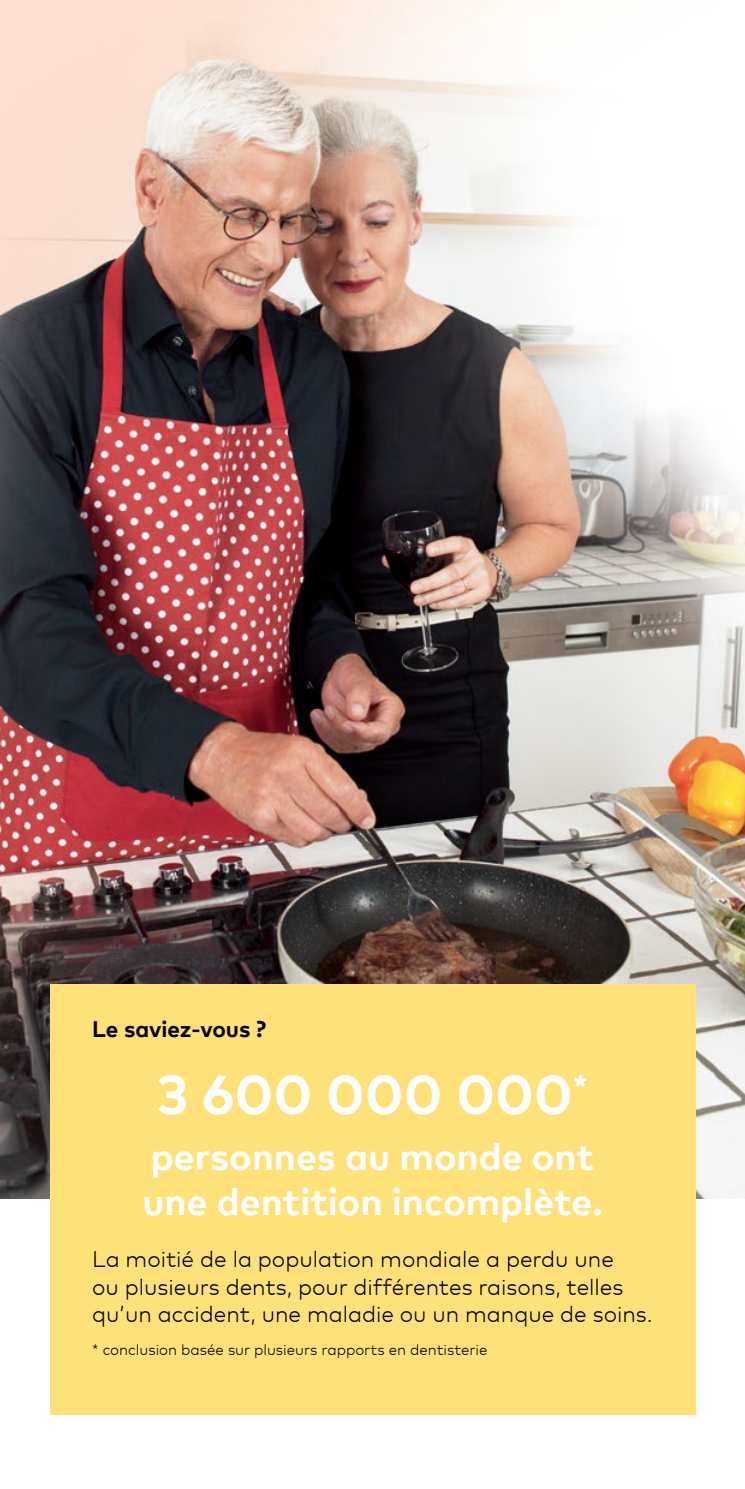
<style>
.page{position:relative;width:745px;height:1489px;background:#fff}
.page>*{position:absolute;margin:0;border:0;box-sizing:border-box;transform-origin:0 0}
.t1{font:700 55px "Mark Pro";color:#fff}
.t2{font:700 37.5px/45px "Mark Pro";color:#fff}
.t3{font:300 22.5px/27.5px "Mark Pro";color:#000}
.t4{font:700 22.5px "Mark Pro";color:#000}
.t5{font:300 15px "Mark Pro";color:#000}
</style>
<div class="page">
<img style="left:0;top:0;width:744px;height:1198px">
<div style="left:50px;top:984px;width:644px;height:430px;background:#ffe179"></div>
<p class="t4" style="left:92px;top:1012px;width:175px">Le saviez-vous ?</p>
<h1 class="t1" style="left:157px;top:1052px;width:432px">3 600 000 000<sup>*</sup></h1>
<h2 class="t2" style="left:142px;top:1130px;width:461px">personnes au monde ont une dentition incomplète.</h2>
<p class="t3" style="left:92px;top:1243px;width:561px">La moitié de la population mondiale a perdu une<br>ou plusieurs dents, pour différentes raisons, telles qu’un accident, une maladie ou un manque de soins.</p>
<p class="t5" style="left:92px;top:1337px;width:396px">* conclusion basée sur plusieurs rapports en dentisterie</p>
</div>
